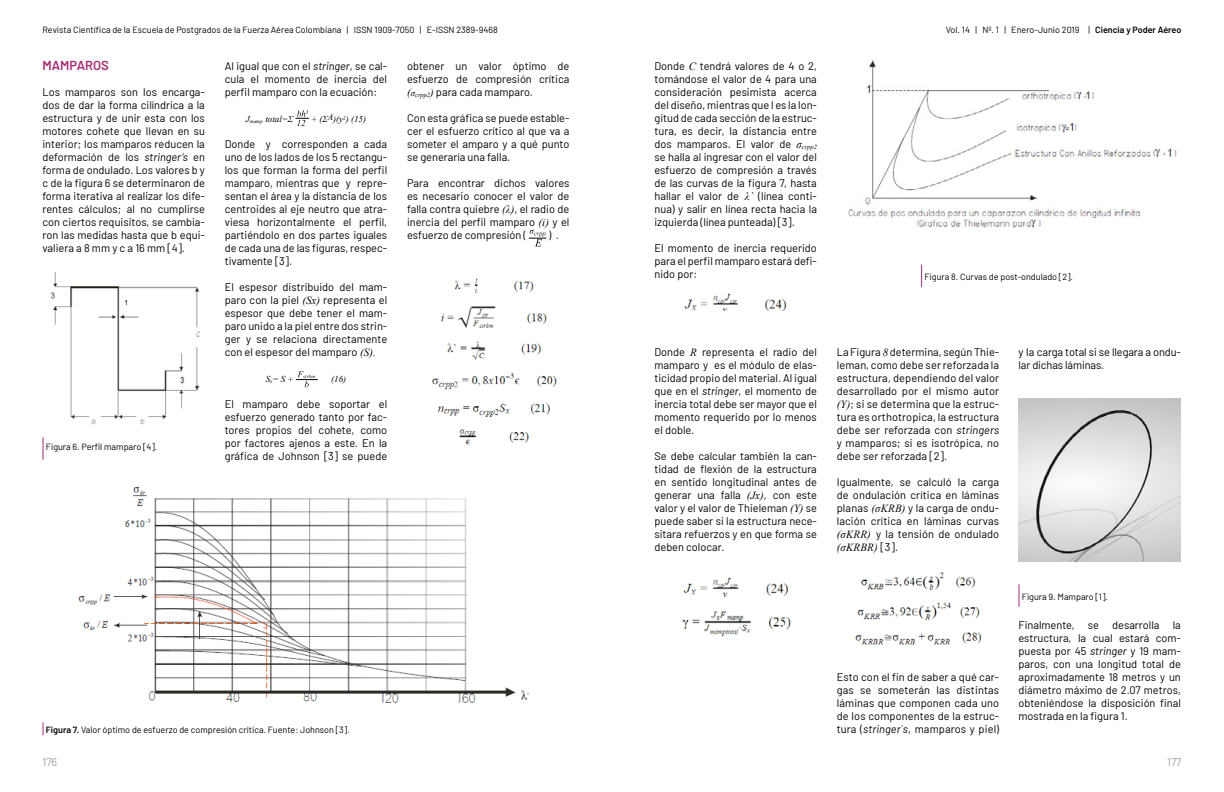
<style>
.page{position:relative;width:1224px;height:792px;background:#fff}
.page>*{position:absolute;margin:0;border:0;box-sizing:border-box;transform-origin:0 0}
.t1{font:600 13px "Barlow";color:#a72b75}
.t2{font:11px/13px "Barlow";color:#000;text-align:justify}
.t3{font:italic 11px "Times New Roman";letter-spacing:.01em;color:#000}
.t4{font:11px "Barlow";color:#9d9d9c}
.t5{font:9px "Barlow";color:#000}
.t6{font:italic 9px "Times New Roman";color:#000}
.s1{font-weight:600}
.s2{font-style:italic}
.s3{font-family:"Times New Roman";font-style:italic}
.s4{font-family:"Times New Roman";font-style:italic;font-size:9px}
.s5{font-family:"Barlow";font-style:normal}
</style>
<div class="page">
<svg style="left:296px;top:110px;width:13px;height:16px"></svg>
<svg style="left:296px;top:371px;width:22px;height:16px"></svg>
<svg style="left:529px;top:230px;width:17px;height:16px"></svg>
<svg style="left:43px;top:437px;width:1px;height:23px"></svg>
<img style="left:50px;top:272px;width:151px;height:153px">
<img style="left:78px;top:487px;width:451px;height:216px">
<img style="left:431px;top:278px;width:126px;height:167px">
<svg style="left:43px;top:722px;width:1px;height:13px"></svg>
<img style="left:684px;top:293px;width:103px;height:18px">
<img style="left:682px;top:577px;width:109px;height:60px">
<img style="left:855px;top:572px;width:127px;height:73px">
<img style="left:1018px;top:398px;width:163px;height:163px">
<img style="left:848px;top:60px;width:329px;height:169px">
<svg style="left:921px;top:265px;width:1px;height:22px"></svg>
<svg style="left:1018px;top:584px;width:1px;height:23px"></svg>
<p class="t5" style="left:43px;top:23px;width:457px">Revista Científica de la Escuela de Postgrados de la Fuerza Aérea Colombiana | ISSN 1909-7050 | E-ISSN 2389-9468</p>
<p class="t5" style="left:946px;top:23px;width:237px">Vol. 14 | Nº. 1 | Enero-Junio 2019 | <span class="s1">Ciencia y Poder Aéreo</span></p>
<p class="t1" style="left:43px;top:55px;width:68px">MAMPAROS</p>
<p class="t2" style="left:43px;top:84px;width:164px">Los mamparos son los encarga&shy;dos de dar la forma cilíndrica a la estructura y de unir esta con los motores cohete que llevan en su interior; los mamparos reducen la deformación de los <span class="s2">stringer’s</span> en forma de ondulado. Los valores b y c de la figura 6 se determinaron de forma iterativa al realizar los dife&shy;rentes cálculos; al no cumplirse con ciertos requisitos, se cambia&shy;ron las medidas hasta que b equi&shy;valiera a 8 mm y c a 16 mm [4].</p>
<p class="t5" style="left:46px;top:440px;width:113px">Figura 6. Perfil mamparo [4].</p>
<p class="t2" style="left:225px;top:58px;width:164px">Al igual que con el <span class="s2">stringer</span>, se cal&shy;cula el momento de inercia del perfil mamparo con la ecuación:</p>
<p class="t6" style="left:246px;top:112px;width:49px">J<sub>mamp</sub> total=Σ</p>
<p class="t6" style="left:311px;top:112px;width:57px">+ (ΣA)(y<sup>2</sup>) (15)</p>
<p class="t2" style="left:225px;top:136px;width:164px">Donde y corresponden a cada uno de los lados de los 5 rectangu&shy;los que forman la forma del perfil mamparo, mientras que y repre&shy;sentan el área y la distancia de los centroides al eje neutro que atra&shy;viesa horizontalmente el perfil, partiéndolo en dos partes iguales de cada una de las figuras, respec&shy;tivamente [3].</p>
<p class="t2" style="left:225px;top:279px;width:164px">El espesor distribuido del mam&shy;paro con la piel <span class="s3">(Sx)</span> representa el espesor que debe tener el mam&shy;paro unido a la piel entre dos strin&shy;ger y se relaciona directamente con el espesor del mamparo <span class="s3">(S).</span></p>
<p class="t6" style="left:266px;top:372px;width:29px">S<sub>x</sub>= S +</p>
<p class="t6" style="left:331px;top:372px;width:16px">(16)</p>
<p class="t2" style="left:225px;top:396px;width:164px">El mamparo debe soportar el esfuerzo generado tanto por fac&shy;tores propios del cohete, como por factores ajenos a este. En la gráfica de Johnson [3] se puede</p>
<p class="t2" style="left:407px;top:58px;width:164px">obtener un valor óptimo de esfuerzo de compresión crítica <span class="s3">(</span><span class="s4">σ</span><sub>crpp2</sub><span class="s3">)</span> para cada mamparo.</p>
<p class="t2" style="left:407px;top:110px;width:164px">Con esta gráfica se puede estable&shy;cer el esfuerzo crítico al que va a someter el amparo y a qué punto se generaría una falla.</p>
<p class="t2" style="left:407px;top:175px;width:164px">Para encontrar dichos valores es necesario conocer el valor de falla contra quiebre <span class="s3">(λ)</span>, el radio de inercia del perfil mamparo <span class="s3">(i)</span> y el esfuerzo de compresión (</p>
<p class="t2" style="left:548px;top:227px;width:12px">) .</p>
<p class="t5" style="left:46px;top:723px;width:305px"><span class="s1">Figura 7.</span> Valor óptimo de esfuerzo de compresión crítica. Fuente: Johnson [3].</p>
<p class="t2" style="left:655px;top:58px;width:164px">Donde <span class="s3">C</span> tendrá valores de 4 o 2, tomándose el valor de 4 para una consideración pesimista acerca del diseño, mientras que l es la lon&shy;gitud de cada sección de la estruc&shy;tura, es decir, la distancia entre dos mamparos. El valor de <span class="s3">σ</span><sub>crpp2 </sub>se halla al ingresar con el valor del esfuerzo de compresión a través de las curvas de la figura 7, hasta hallar el valor de <span class="s3">λ`</span> (línea conti&shy;nua) y salir en línea recta hacia la izquierda (línea punteada) [3].</p>
<p class="t2" style="left:655px;top:240px;width:164px">El momento de inercia requerido para el perfil mamparo estará defi&shy;nido por:</p>
<p class="t5" style="left:925px;top:271px;width:150px">Figura 8. Curvas de post-ondulado [2].</p>
<p class="t2" style="left:655px;top:344px;width:164px">Donde <span class="s3">R</span> representa el radio del mamparo y es el módulo de elas&shy;ticidad propio del material. Al igual que en el <span class="s2">stringer</span>, el momento de inercia total debe ser mayor que el momento requerido por lo menos el doble.</p>
<p class="t2" style="left:655px;top:448px;width:164px">Se debe calcular también la can&shy;tidad de flexión de la estructura en sentido longitudinal antes de generar una falla <span class="s3">(Jx)</span>, con este valor y el valor de Thieleman <span class="s3">(Y)</span> se puede saber si la estructura nece&shy;sitara refuerzos y en que forma se deben colocar.</p>
<p class="t2" style="left:837px;top:344px;width:164px">La Figura <span class="s3">8</span> determina, según Thie&shy;leman, como debe ser reforzada la estructura, dependiendo del valor desarrollado por el mismo autor <span class="s3">(Y)</span>; si se determina que la estruc&shy;tura es orthotropica, la estructura debe ser reforzada con <span class="s2">stringers </span>y mamparos; si es isotrópica, no debe ser reforzada [2].</p>
<p class="t2" style="left:837px;top:474px;width:164px">Igualmente, se calculó la carga de ondulación crítica en láminas planas <span class="s3">(σKRB)</span> y la carga de ondu&shy;lación crítica en láminas curvas <span class="s3">(σKRR)</span> y la tensión de ondulado</p>
<p class="t3" style="left:837px;top:539px;width:63px">(σKRBR) <span class="s5">[3].</span></p>
<p class="t2" style="left:837px;top:669px;width:164px">Esto con el fin de saber a qué car&shy;gas se someterán las distintas láminas que componen cada uno de los componentes de la estruc&shy;tura (<span class="s2">stringer`s</span>, mamparos y piel)</p>
<p class="t2" style="left:1018px;top:344px;width:164px">y la carga total si se llegara a ondu&shy;lar dichas láminas.</p>
<p class="t5" style="left:1022px;top:590px;width:88px">Figura 9. Mamparo [1].</p>
<p class="t2" style="left:1018px;top:617px;width:164px">Finalmente, se desarrolla la estructura, la cual estará com&shy;puesta por 45 <span class="s2">stringer</span> y 19 mam&shy;paros, con una longitud total de aproximadamente 18 metros y un diámetro máximo de 2.07 metros, obteniéndose la disposición final mostrada en la figura 1.</p>
<p class="t4" style="left:43px;top:755px;width:16px">176</p>
<p class="t4" style="left:1167px;top:755px;width:16px">177</p>
</div>
